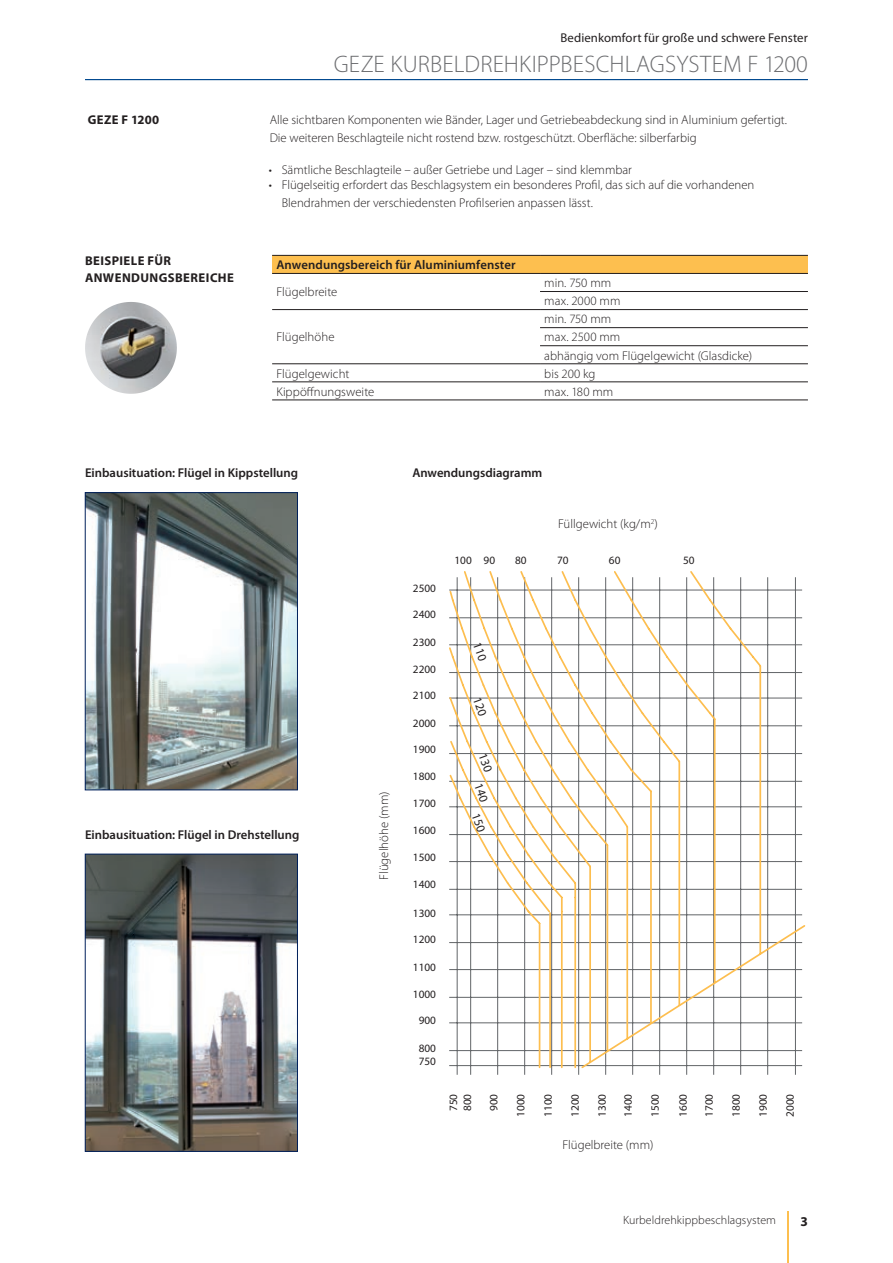
<style>
.page{position:relative;width:893px;height:1263px;background:#fff}
.page>*{position:absolute;margin:0;border:0;box-sizing:border-box;transform-origin:0 0}
.t1{font:300 24px "Myriad Pro";letter-spacing:.005em;color:#6c6d70}
.t2{font:700 13.5px "Myriad Pro";color:#231f20}
.t3{font:300 12.75px/18px "Myriad Pro";color:#231f20}
.t4{font:600 12.75px "Myriad Pro";color:#231f20}
.t5{font:700 12.75px/17.2px "Myriad Pro";letter-spacing:.035em;color:#231f20}
.t6{font:12.75px "Myriad Pro";letter-spacing:.01em;color:#231f20}
.t7{font:300 12px "Myriad Pro";letter-spacing:.005em;color:#231f20}
.t8{font:11.25px/13px "Myriad Pro";color:#231f20}
</style>
<div class="page">
<hr style="left:85px;top:79px;width:723px;height:1px;background:#014990">
<hr style="left:787px;top:1212px;width:2px;height:51px;background:#fdbf4f">
<img style="left:108px;top:302px;width:23px;height:6px">
<hr style="left:457px;top:577px;width:1px;height:498px;background:#626568">
<hr style="left:470px;top:577px;width:1px;height:498px;background:#626568">
<hr style="left:497px;top:577px;width:1px;height:498px;background:#626568">
<hr style="left:524px;top:577px;width:1px;height:498px;background:#626568">
<hr style="left:551px;top:577px;width:1px;height:498px;background:#626568">
<hr style="left:578px;top:577px;width:1px;height:498px;background:#626568">
<hr style="left:605px;top:577px;width:1px;height:498px;background:#626568">
<hr style="left:632px;top:577px;width:1px;height:498px;background:#626568">
<hr style="left:659px;top:577px;width:1px;height:498px;background:#626568">
<hr style="left:686px;top:577px;width:1px;height:498px;background:#626568">
<hr style="left:713px;top:577px;width:1px;height:498px;background:#626568">
<hr style="left:740px;top:577px;width:1px;height:498px;background:#626568">
<hr style="left:767px;top:577px;width:1px;height:498px;background:#626568">
<hr style="left:795px;top:577px;width:1px;height:498px;background:#626568">
<svg style="left:449px;top:571px;width:357px;height:499px"></svg>
<img style="left:87px;top:494px;width:209px;height:294px">
<div style="left:85px;top:492px;width:213px;height:298px;border:1px solid #00205b"></div>
<img style="left:87px;top:856px;width:209px;height:293px">
<div style="left:85px;top:854px;width:213px;height:297px;border:1px solid #00205b"></div>
<div style="left:272px;top:255px;width:536px;height:18px;background:#fdbf4f"></div>
<hr style="left:272px;top:255px;width:268px;height:1px;background:#231f20">
<hr style="left:540px;top:255px;width:268px;height:1px;background:#231f20">
<hr style="left:272px;top:273px;width:268px;height:1px;background:#231f20">
<hr style="left:540px;top:273px;width:268px;height:1px;background:#231f20">
<hr style="left:540px;top:291px;width:268px;height:1px;background:#231f20">
<hr style="left:272px;top:309px;width:268px;height:1px;background:#231f20">
<hr style="left:540px;top:309px;width:268px;height:1px;background:#231f20">
<hr style="left:540px;top:327px;width:268px;height:1px;background:#231f20">
<hr style="left:540px;top:345px;width:268px;height:1px;background:#231f20">
<hr style="left:272px;top:363px;width:268px;height:1px;background:#231f20">
<hr style="left:540px;top:363px;width:268px;height:1px;background:#231f20">
<hr style="left:272px;top:382px;width:268px;height:1px;background:#231f20">
<hr style="left:540px;top:382px;width:268px;height:1px;background:#231f20">
<hr style="left:272px;top:400px;width:268px;height:1px;background:#231f20">
<hr style="left:540px;top:400px;width:268px;height:1px;background:#231f20">
<svg style="left:473px;top:642px;width:14px;height:19px"></svg>
<svg style="left:473px;top:697px;width:14px;height:19px"></svg>
<svg style="left:479px;top:754px;width:13px;height:19px"></svg>
<svg style="left:472px;top:813px;width:14px;height:19px"></svg>
<svg style="left:475px;top:784px;width:13px;height:19px"></svg>
<p class="t5" style="left:88px;top:111px;width:73px">GEZE F 1200</p>
<p class="t5" style="left:85px;top:251px;width:150px">BEISPIELE FÜR<br>ANWENDUNGSBEREICHE</p>
<p class="t6" style="left:560px;top:30px;width:249px">Bedienkomfort für große und schwere Fenster</p>
<h1 class="t1" style="left:334px;top:50px;width:476px">GEZE KURBELDREHKIPPBESCHLAGSYSTEM F 1200</h1>
<p class="t3" style="left:270px;top:111px;width:519px;line-height:17.2px">Alle sichtbaren Komponenten wie Bänder, Lager und Getriebeabdeckung sind in Aluminium gefertigt.<br>Die weiteren Beschlagteile nicht rostend bzw. rostgeschützt. Oberfläche: silberfarbig</p>
<p class="t3" style="left:269px;top:161px;width:365px">• Sämtliche Beschlagteile – außer Getriebe und Lager – sind klemmbar</p>
<p class="t3" style="left:282px;top:176px;width:474px;line-height:17.2px;text-indent:-13px">• Flügelseitig erfordert das Beschlagsystem ein besonderes Profil, das sich auf die vorhandenen<br>Blendrahmen der verschiedensten Profilserien anpassen lässt.</p>
<p class="t4" style="left:276px;top:257px;width:241px">Anwendungsbereich für Aluminiumfenster</p>
<p class="t3" style="left:276px;top:283px;width:62px">Flügelbreite</p>
<p class="t3" style="left:544px;top:274px;width:78px">min. 750 mm max. 2000 mm</p>
<p class="t3" style="left:276px;top:328px;width:60px">Flügelhöhe</p>
<p class="t3" style="left:544px;top:310px;width:209px">min. 750 mm<br>max. 2500 mm<br>abhängig vom Flügelgewicht (Glasdicke)</p>
<p class="t3" style="left:276px;top:364px;width:74px">Flügelgewicht</p>
<p class="t3" style="left:544px;top:364px;width:53px">bis 200 kg</p>
<p class="t3" style="left:276px;top:382px;width:99px">Kippöffnungsweite</p>
<p class="t3" style="left:544px;top:382px;width:70px">max. 180 mm</p>
<p class="t4" style="left:85px;top:465px;width:215px">Einbausituation: Flügel in Kippstellung</p>
<p class="t4" style="left:85px;top:826px;width:216px">Einbausituation: Flügel in Drehstellung</p>
<p class="t3" style="left:375px;top:880px;width:90px;rotate:-90deg">Flügelhöhe (mm)</p>
<p class="t4" style="left:412px;top:465px;width:131px">Anwendungsdiagramm</p>
<p class="t3" style="left:558px;top:515px;width:101px">Füllgewicht (kg/m<sup>2</sup>)</p>
<p class="t8" style="left:413px;top:581px;width:25px">2500</p>
<p class="t8" style="left:413px;top:608px;width:25px">2400</p>
<p class="t8" style="left:413px;top:635px;width:25px">2300</p>
<p class="t8" style="left:413px;top:662px;width:25px">2200</p>
<p class="t8" style="left:413px;top:689px;width:25px">2100</p>
<p class="t8" style="left:413px;top:716px;width:25px">2000</p>
<p class="t8" style="left:413px;top:743px;width:25px">1900</p>
<p class="t8" style="left:413px;top:769px;width:25px">1800</p>
<p class="t8" style="left:413px;top:797px;width:25px">1700</p>
<p class="t8" style="left:413px;top:824px;width:25px">1600</p>
<p class="t8" style="left:413px;top:850px;width:25px">1500</p>
<p class="t8" style="left:413px;top:878px;width:25px">1400</p>
<p class="t8" style="left:413px;top:906px;width:25px">1300</p>
<p class="t8" style="left:413px;top:932px;width:25px">1200</p>
<p class="t8" style="left:413px;top:960px;width:25px">1100</p>
<p class="t8" style="left:413px;top:987px;width:25px">1000</p>
<p class="t8" style="left:419px;top:1013px;width:19px">900</p>
<p class="t8" style="left:419px;top:1041px;width:19px">800<br>750</p>
<p class="t8" style="left:454px;top:553px;width:42px">100 90</p>
<p class="t8" style="left:515px;top:553px;width:13px">80</p>
<p class="t8" style="left:557px;top:553px;width:13px">70</p>
<p class="t8" style="left:609px;top:553px;width:13px">60</p>
<p class="t8" style="left:683px;top:553px;width:13px">50</p>
<p class="t8" style="left:446px;top:1111px;width:19px;line-height:14.2px;rotate:-90deg">750<br>800</p>
<p class="t8" style="left:487px;top:1111px;width:19px;rotate:-90deg">900</p>
<p class="t8" style="left:514px;top:1117px;width:25px;rotate:-90deg">1000</p>
<p class="t8" style="left:541px;top:1117px;width:25px;rotate:-90deg">1100</p>
<p class="t8" style="left:568px;top:1117px;width:25px;rotate:-90deg">1200</p>
<p class="t8" style="left:595px;top:1117px;width:25px;rotate:-90deg">1300</p>
<p class="t8" style="left:621px;top:1117px;width:25px;rotate:-90deg">1400</p>
<p class="t8" style="left:648px;top:1117px;width:25px;rotate:-90deg">1500</p>
<p class="t8" style="left:676px;top:1117px;width:25px;rotate:-90deg">1600</p>
<p class="t8" style="left:702px;top:1117px;width:25px;rotate:-90deg">1700</p>
<p class="t8" style="left:729px;top:1117px;width:25px;rotate:-90deg">1800</p>
<p class="t8" style="left:756px;top:1117px;width:25px;rotate:-90deg">1900</p>
<p class="t3" style="left:563px;top:1136px;width:92px">Flügelbreite (mm)</p>
<p class="t8" style="left:783px;top:1117px;width:25px;rotate:-90deg">2000</p>
<p class="t7" style="left:623px;top:1213px;width:154px">Kurbeldrehkippbeschlagsystem</p>
<p class="t2" style="left:801px;top:1212px;width:9px">3</p>
</div>
